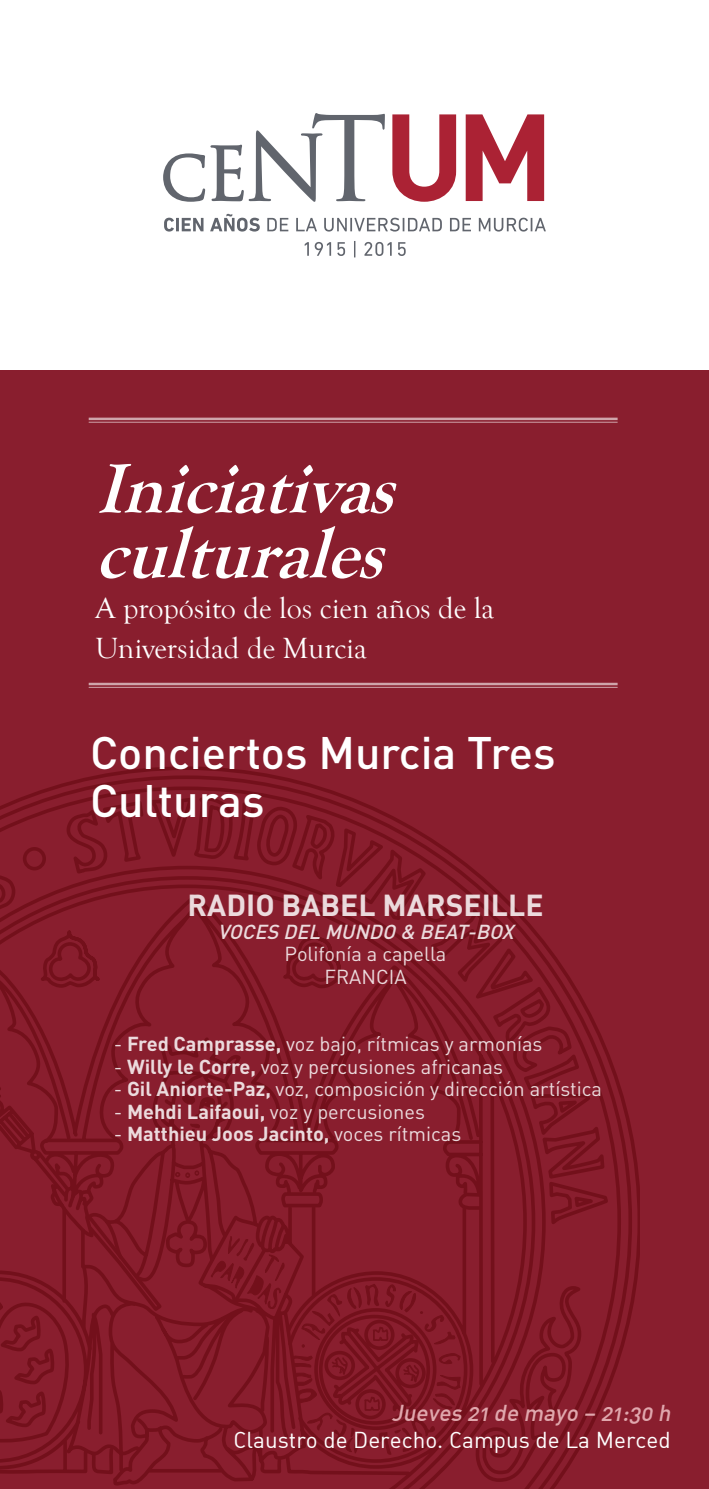
<style>
.page{position:relative;width:709px;height:1489px;background:#fff}
.page>*{position:absolute;margin:0;border:0;box-sizing:border-box;transform-origin:0 0}
.t1{font:italic 700 72.5px "Goudy Old Style T";color:#fff}
.t2{font:500 45px/47.5px "DIN";color:#fff}
.t3{font:30px/40px "Goudy Old Style T";color:#fff}
.t4{font:700 30px "DIN";color:#fff}
.t5{font:22.5px "DIN Regular Alternate";color:#fff}
.t6{font:italic 22.5px "DIN Medium Alternate";color:#e0a7ad}
.t7{font:20px/22.5px "DIN";color:#fff;text-align:center}
.t8{font:700 20px "DIN";color:#fff}
.t9{font:italic 500 20px "DIN";color:#fff}
.s1{font-weight:700}
.s2{font-weight:400}
</style>
<div class="page">
<div style="left:0;top:370px;width:709px;height:1118px;background:#891e2e"></div>
<svg style="left:392px;top:114px;width:64px;height:88px"></svg>
<svg style="left:465px;top:114px;width:79px;height:87px"></svg>
<svg style="left:163px;top:113px;width:222px;height:89px"></svg>
<svg style="left:164px;top:218px;width:39px;height:13px"></svg>
<svg style="left:210px;top:214px;width:50px;height:17px"></svg>
<svg style="left:267px;top:218px;width:21px;height:13px"></svg>
<svg style="left:296px;top:218px;width:21px;height:13px"></svg>
<svg style="left:324px;top:218px;width:118px;height:13px"></svg>
<svg style="left:450px;top:218px;width:21px;height:13px"></svg>
<svg style="left:479px;top:218px;width:67px;height:13px"></svg>
<svg style="left:305px;top:242px;width:4px;height:14px"></svg>
<svg style="left:315px;top:242px;width:16px;height:14px"></svg>
<svg style="left:337px;top:242px;width:8px;height:14px"></svg>
<svg style="left:354px;top:241px;width:1px;height:16px"></svg>
<svg style="left:364px;top:242px;width:28px;height:14px"></svg>
<svg style="left:398px;top:242px;width:8px;height:14px"></svg>
<svg style="left:0;top:766px;width:639px;height:722px"></svg>
<svg style="left:292px;top:1283px;width:169px;height:171px"></svg>
<svg style="left:151px;top:1301px;width:14px;height:12px"></svg>
<hr style="left:89px;top:417px;width:528px;height:3px;background:#fff">
<hr style="left:89px;top:422px;width:528px;height:1px;background:#fff">
<hr style="left:89px;top:682px;width:528px;height:3px;background:#fff">
<hr style="left:89px;top:687px;width:528px;height:1px;background:#fff">
<p class="t1" style="left:95px;top:448px;width:322px">Iniciativas</p>
<p class="t1" style="left:95px;top:513px;width:311px">culturales</p>
<p class="t3" style="left:95px;top:588px;width:400px">A propósito de los cien años de la<br>Universidad de Murcia</p>
<p class="t2" style="left:90px;top:727px;width:467px">Conciertos Murcia Tres<br>Culturas</p>
<h3 class="t4" style="left:188px;top:885px;width:357px">RADIO BABEL MARSEILLE</h3>
<p class="t9" style="left:218px;top:918px;width:302px">VOCES DEL MUNDO &amp; BEAT-BOX</p>
<p class="t7" style="left:285px;top:942px;width:163px">Polifonía a capella<br>FRANCIA</p>
<p class="t7" style="left:113px;top:1032px;width:430px">- <span class="s1">Fred Camprasse,</span> voz bajo, rítmicas y armonías</p>
<p class="t7" style="left:113px;top:1054px;width:391px">- <span class="s1">Willy le Corre,</span> voz y percusiones africanas</p>
<p class="t7" style="left:113px;top:1077px;width:490px">- <span class="s1">Gil Aniorte-Paz,</span> voz, composición y dirección artística</p>
<p class="t7" style="left:113px;top:1099px;width:313px">- <span class="s1">Mehdi Laifaoui,</span> voz y percusiones</p>
<p class="t8" style="left:113px;top:1120px;width:349px"><span class="s2">-</span> Matthieu Joos Jacinto, <span class="s2">voces rítmicas</span></p>
<p class="t6" style="left:391px;top:1398px;width:285px">Jueves 21 de mayo – 21:30 h</p>
<p class="t5" style="left:233px;top:1426px;width:439px">Claustro de Derecho. Campus de La Merced</p>
</div>
